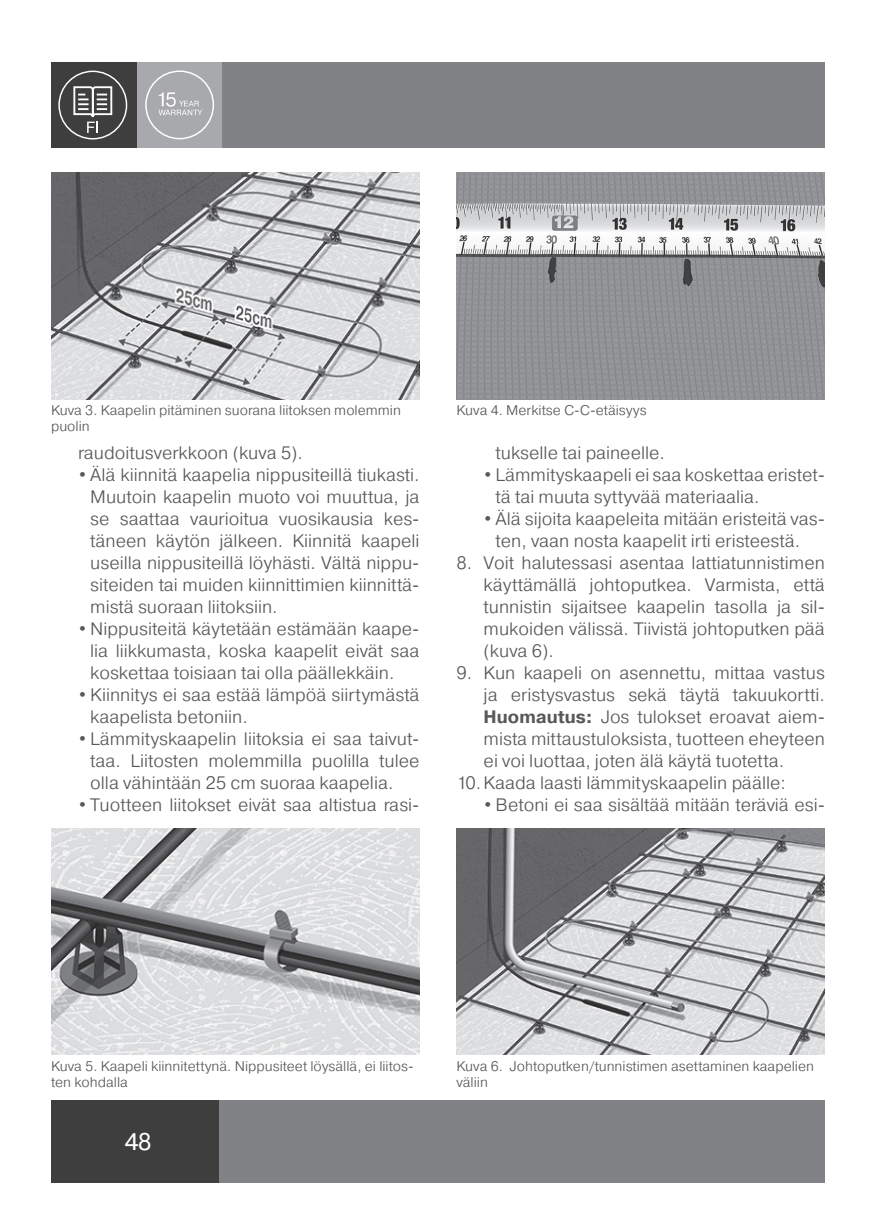
<style>
.page{position:relative;width:876px;height:1225px;background:#fff}
.page>*{position:absolute;margin:0;border:0;box-sizing:border-box;transform-origin:0 0}
.t1{font:24px "Pragmatica";color:#fff}
.t2{font:300 18px/22px "Pragmatica";color:#57585a;text-align:justify}
.t3{font:300 14px/16px "Pragmatica";color:#57585a}
.s1{font-weight:700;font-size:13.2px}
.s2{font-weight:700}
</style>
<div class="page">
<div style="left:51px;top:62px;width:774px;height:85px;background:#808285"></div>
<div style="left:51px;top:1100px;width:774px;height:82px;background:#808285"></div>
<div style="left:136px;top:62px;width:85px;height:85px;background:#a8a9ad"></div>
<svg style="left:145px;top:70px;width:69px;height:69px"></svg>
<div style="left:51px;top:1100px;width:167px;height:82px;background:#3e3e3f"></div>
<div style="left:51px;top:62px;width:85px;height:85px;background:#3e3e3f"></div>
<svg style="left:58px;top:71px;width:69px;height:68px"></svg>
<img style="left:456px;top:828px;width:369px;height:226px">
<img style="left:456px;top:172px;width:369px;height:227px">
<img style="left:51px;top:172px;width:369px;height:227px">
<img style="left:51px;top:828px;width:369px;height:226px">
<p class="t3" style="left:51px;top:402px;width:351px">Kuva 3. Kaapelin pitäminen suorana liitoksen molemmin</p>
<p class="t3" style="left:456px;top:401px;width:192px">Kuva 4. Merkitse C-C-etäisyys</p>
<p class="t3" style="left:51px;top:418px;width:40px">puolin</p>
<p class="t2" style="left:78px;top:441px;width:226px">raudoitusverkkoon (kuva 5).</p>
<p class="t2" style="left:90px;top:463px;width:331px;text-indent:-12px"><span class="s1">•</span> Älä kiinnitä kaapelia nippusiteillä tiukasti.<br>Muutoin kaapelin muoto voi muuttua, ja se saattaa vaurioitua vuosikausia kes&shy;täneen käytön jälkeen. Kiinnitä kaapeli useilla nippusiteillä löyhästi. Vältä nippu&shy;siteiden tai muiden kiinnittimien kiinnittä&shy;mistä suoraan liitoksiin.</p>
<p class="t2" style="left:90px;top:617px;width:331px;text-indent:-12px"><span class="s1">•</span> Nippusiteitä käytetään estämään kaape&shy;lia liikkumasta, koska kaapelit eivät saa koskettaa toisiaan tai olla päällekkäin.</p>
<p class="t2" style="left:90px;top:683px;width:331px;text-indent:-12px"><span class="s1">•</span> Kiinnitys ei saa estää lämpöä siirtymästä kaapelista betoniin.</p>
<p class="t2" style="left:90px;top:727px;width:331px;text-indent:-12px"><span class="s1">•</span> Lämmityskaapelin liitoksia ei saa taivut&shy;taa. Liitosten molemmilla puolilla tulee olla vähintään 25 cm suoraa kaapelia.</p>
<p class="t2" style="left:78px;top:793px;width:343px"><span class="s1">•</span> Tuotteen liitokset eivät saa altistua rasi-</p>
<p class="t2" style="left:496px;top:441px;width:171px">tukselle tai paineelle.</p>
<p class="t2" style="left:496px;top:463px;width:331px;text-indent:-12px"><span class="s1">•</span> Lämmityskaapeli ei saa koskettaa eristet&shy;tä tai muuta syttyvää materiaalia.</p>
<p class="t2" style="left:496px;top:507px;width:331px;text-indent:-12px"><span class="s1">•</span> Älä sijoita kaapeleita mitään eristeitä vas&shy;ten, vaan nosta kaapelit irti eristeestä.</p>
<p class="t2" style="left:484px;top:551px;width:343px;text-indent:-27px">8. Voit halutessasi asentaa lattiatunnistimen käyttämällä johtoputkea. Varmista, että tunnistin sijaitsee kaapelin tasolla ja sil&shy;mukoiden välissä. Tiivistä johtoputken pää (kuva 6).</p>
<p class="t2" style="left:456px;top:661px;width:370px">9. Kun kaapeli on asennettu, mittaa vastus</p>
<p class="t2" style="left:484px;top:683px;width:343px">ja eristysvastus sekä täytä takuukortti.</p>
<p class="t2" style="left:484px;top:705px;width:343px"><span class="s2">Huomautus:</span> Jos tulokset eroavat aiem-</p>
<p class="t2" style="left:484px;top:727px;width:343px">mista mittaustuloksista, tuotteen eheyteen</p>
<p class="t2" style="left:484px;top:749px;width:302px">ei voi luottaa, joten älä käytä tuotetta.</p>
<p class="t2" style="left:456px;top:771px;width:331px">10.Kaada laasti lämmityskaapelin päälle:</p>
<p class="t2" style="left:484px;top:793px;width:343px"><span class="s1">•</span> Betoni ei saa sisältää mitään teräviä esi-</p>
<p class="t3" style="left:51px;top:1057px;width:364px">Kuva 5. Kaapeli kiinnitettynä. Nippusiteet löysällä, ei liitos&shy;ten kohdalla</p>
<h1 class="t1" style="left:125px;top:1127px;width:28px">48</h1>
<p class="t3" style="left:456px;top:1057px;width:359px">Kuva 6. Johtoputken/tunnistimen asettaminen kaapelien väliin</p>
</div>
